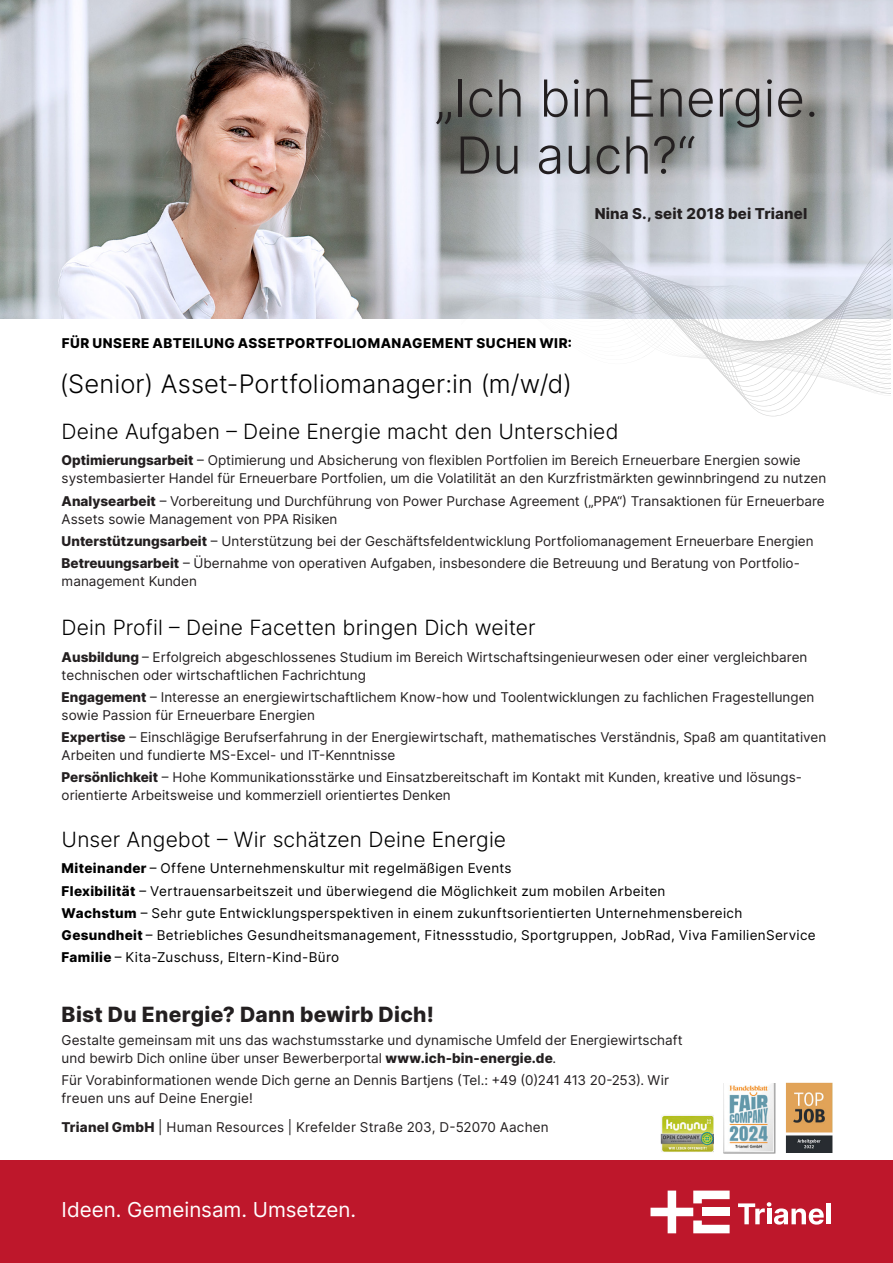
<style>
.page{position:relative;width:893px;height:1263px;background:#fff}
.page>*{position:absolute;margin:0;border:0;box-sizing:border-box;transform-origin:0 0}
.t1{font:300 51px "Inter";color:#231f20}
.t2{font:300 25.5px "Inter";letter-spacing:.005em;color:#000}
.t3{font:300 21px "Inter";letter-spacing:.005em;color:#000}
.t4{font:800 21px "Inter";letter-spacing:.015em;color:#231f20}
.t5{font:20.55px "Inter";color:#fff}
.t6{font:800 15px "Inter";letter-spacing:.01em;color:#231f20}
.t7{font:13.5px/18px "Inter";color:#231f20}
.t8{font:13.5px "Inter";letter-spacing:.025em;color:#000}
.t9{font:800 13.5px "Inter";letter-spacing:.035em;color:#000}
.s1{font-weight:800}
</style>
<div class="page">
<div style="left:0;top:1161px;width:893px;height:102px;background:#be172b"></div>
<svg style="left:650px;top:1190px;width:80px;height:43px"></svg>
<svg style="left:738px;top:1202px;width:86px;height:22px"></svg>
<hr style="left:827px;top:1203px;width:4px;height:21px;background:#fff">
<img style="left:0;top:0;width:893px;height:319px">
<svg style="left:462px;top:174px;width:429px;height:243px"></svg>
<svg style="left:462px;top:180px;width:429px;height:232px"></svg>
<svg style="left:462px;top:186px;width:429px;height:221px"></svg>
<svg style="left:462px;top:192px;width:429px;height:210px"></svg>
<svg style="left:462px;top:198px;width:429px;height:199px;background:#cbcfd4"></svg>
<svg style="left:462px;top:204px;width:429px;height:7px;background:#c4c8cf"></svg>
<svg style="left:462px;top:212px;width:429px;height:4px;background:#c5c9d0"></svg>
<svg style="left:462px;top:216px;width:429px;height:5px;background:#c5cad0"></svg>
<svg style="left:462px;top:221px;width:429px;height:4px;background:#c6cad1"></svg>
<svg style="left:462px;top:225px;width:429px;height:4px;background:#c5cad1"></svg>
<svg style="left:462px;top:229px;width:429px;height:4px;background:#c5cad1"></svg>
<svg style="left:462px;top:233px;width:429px;height:4px;background:#c5cad1"></svg>
<svg style="left:462px;top:237px;width:429px;height:4px;background:#c5cad1"></svg>
<svg style="left:462px;top:241px;width:429px;height:4px;background:#c5cad2"></svg>
<svg style="left:462px;top:245px;width:429px;height:151px"></svg>
<img style="left:785px;top:1082px;width:47px;height:70px">
<img style="left:661px;top:1115px;width:53px;height:37px">
<img style="left:723px;top:1083px;width:53px;height:70px">
<p class="t1" style="left:435px;top:61px;width:385px">„Ich bin Energie.</p>
<p class="t1" style="left:456px;top:118px;width:241px">Du auch?“</p>
<p class="t6" style="left:595px;top:203px;width:214px">Nina S., seit 2018 bei Trianel</p>
<p class="t9" style="left:62px;top:334px;width:512px">FÜR UNSERE ABTEILUNG ASSETPORTFOLIOMANAGEMENT SUCHEN WIR:</p>
<p class="t2" style="left:60px;top:365px;width:513px">(Senior) Asset-Portfoliomanager:in (m/w/d)</p>
<p class="t3" style="left:62px;top:416px;width:558px">Deine Aufgaben – Deine Energie macht den Unterschied</p>
<p class="t7" style="left:62px;top:451px;width:766px"><span class="s1">Optimierungsarbeit</span> – Optimierung und Absicherung von flexiblen Portfolien im Bereich Erneuerbare Energien sowie systembasierter Handel für Erneuerbare Portfolien, um die Volatilität an den Kurzfristmärkten gewinnbringend zu nutzen</p>
<p class="t7" style="left:62px;top:491px;width:765px"><span class="s1">Analysearbeit</span> – Vorbereitung und Durchführung von Power Purchase Agreement („PPA“) Transaktionen für Erneuerbare<br>Assets sowie Management von PPA Risiken</p>
<p class="t7" style="left:62px;top:532px;width:754px"><span class="s1">Unterstützungsarbeit</span> – Unterstützung bei der Geschäftsfeldentwicklung Portfoliomanagement Erneuerbare Energien</p>
<p class="t7" style="left:62px;top:554px;width:740px"><span class="s1">Betreuungsarbeit</span> – Übernahme von operativen Aufgaben, insbesondere die Betreuung und Beratung von Portfolio&shy;management Kunden</p>
<p class="t3" style="left:62px;top:612px;width:476px">Dein Profil – Deine Facetten bringen Dich weiter</p>
<p class="t7" style="left:62px;top:647px;width:747px"><span class="s1">Ausbildung</span> – Erfolgreich abgeschlossenes Studium im Bereich Wirtschaftsingenieurwesen oder einer vergleichbaren technischen oder wirtschaftlichen Fachrichtung</p>
<p class="t7" style="left:62px;top:687px;width:754px"><span class="s1">Engagement</span> – Interesse an energiewirtschaftlichem Know-how und Toolentwicklungen zu fachlichen Fragestellungen sowie Passion für Erneuerbare Energien</p>
<p class="t7" style="left:62px;top:728px;width:766px"><span class="s1">Expertise</span> – Einschlägige Berufserfahrung in der Energiewirtschaft, mathematisches Verständnis, Spaß am quantitativen<br>Arbeiten und fundierte MS-Excel- und IT-Kenntnisse</p>
<p class="t7" style="left:62px;top:768px;width:742px"><span class="s1">Persönlichkeit</span> – Hohe Kommunikationsstärke und Einsatzbereitschaft im Kontakt mit Kunden, kreative und lösungs&shy;orientierte Arbeitsweise und kommerziell orientiertes Denken</p>
<p class="t3" style="left:62px;top:824px;width:446px">Unser Angebot – Wir schätzen Deine Energie</p>
<p class="t8" style="left:62px;top:859px;width:451px"><span class="s1">Miteinander</span> – Offene Unternehmenskultur mit regelmäßigen Events</p>
<p class="t8" style="left:62px;top:881px;width:605px"><span class="s1">Flexibilität</span> – Vertrauensarbeitszeit und überwiegend die Möglichkeit zum mobilen Arbeiten</p>
<p class="t8" style="left:62px;top:903px;width:682px"><span class="s1">Wachstum</span> – Sehr gute Entwicklungsperspektiven in einem zukunftsorientierten Unternehmensbereich</p>
<p class="t8" style="left:62px;top:925px;width:756px"><span class="s1">Gesundheit</span> – Betriebliches Gesundheitsmanagement, Fitnessstudio, Sportgruppen, JobRad, Viva FamilienService</p>
<p class="t8" style="left:62px;top:948px;width:279px"><span class="s1">Familie</span> – Kita-Zuschuss, Eltern-Kind-Büro</p>
<p class="t4" style="left:62px;top:999px;width:374px">Bist Du Energie? Dann bewirb Dich!</p>
<p class="t7" style="left:62px;top:1030px;width:623px">Gestalte gemeinsam mit uns das wachstumsstarke und dynamische Umfeld der Energiewirtschaft und bewirb Dich online über unser Bewerberportal <span class="s1">www.ich-bin-energie.de</span>.</p>
<p class="t7" style="left:62px;top:1071px;width:609px">Für Vorabinformationen wende Dich gerne an Dennis Bartjens (Tel.: +49 (0)241 413 20-253). Wir freuen uns auf Deine Energie!</p>
<p class="t7" style="left:62px;top:1117px;width:489px"><span class="s1">Trianel GmbH</span> | Human Resources | Krefelder Straße 203, D-52070 Aachen</p>
<p class="t5" style="left:62px;top:1194px;width:296px">Ideen. Gemeinsam. Umsetzen.</p>
</div>
